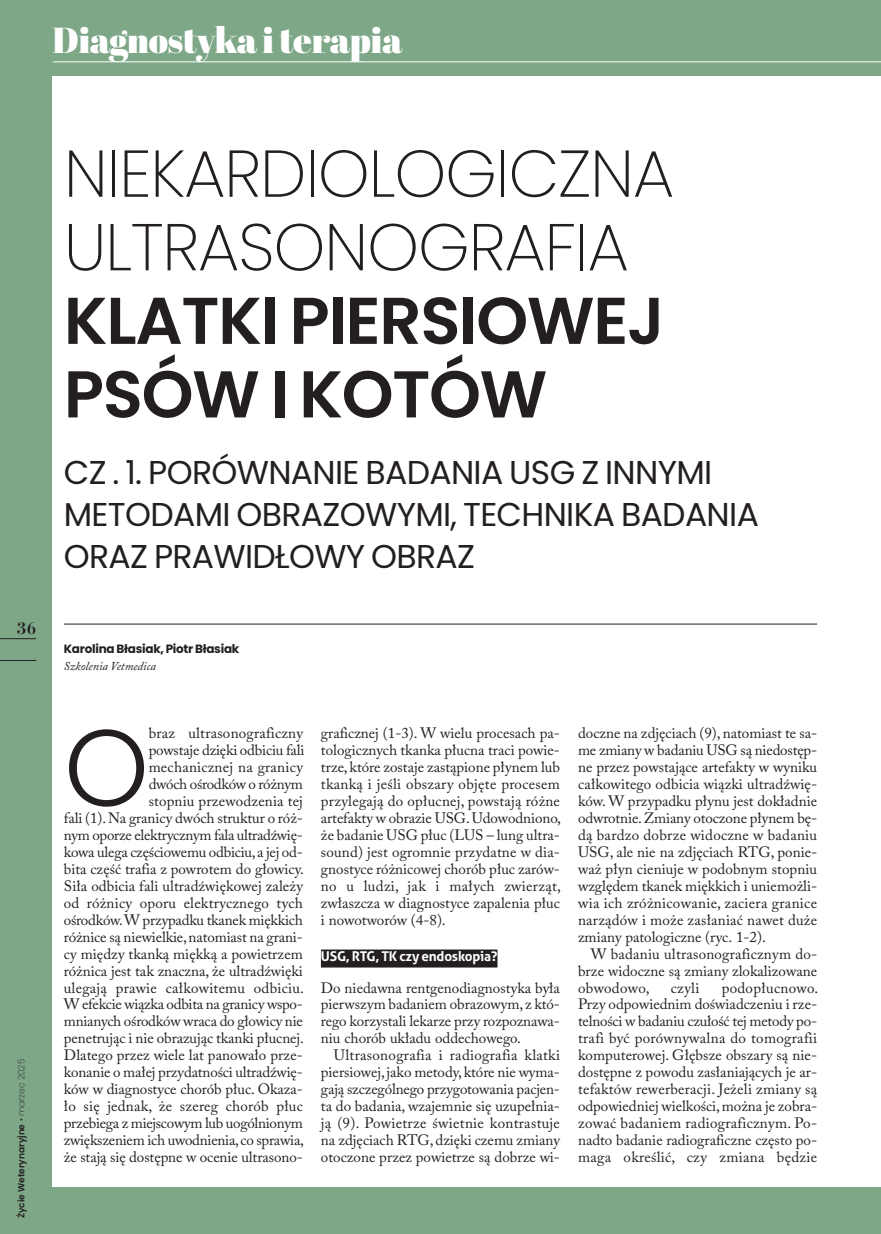
<style>
.page{position:relative;width:881px;height:1234px;background:#fff}
.page>*{position:absolute;margin:0;border:0;box-sizing:border-box;transform-origin:0 0}
.t1{font:300 108.3px "Poppins";color:#231f20}
.t2{font:200 66px/73.5px "Poppins";letter-spacing:-.02em;color:#231f20}
.t3{font:600 66px/73.5px "Poppins";letter-spacing:-.02em;color:#231f20}
.t4{font:900 36px "Abril Display";letter-spacing:-.005em;color:#fff}
.t5{font:33px/42px "Poppins";letter-spacing:-.02em;color:#231f20}
.t6{font:700 18px "Bauer Bodni EU";color:#231f20}
.t7{font:15px/17px "Adobe Caslon Pro";color:#231f20;text-align:justify}
.t8{font:700 13.5px "Aller";letter-spacing:-.015em;color:#fff}
.t9{font:700 12px "Poppins";letter-spacing:-.02em;color:#231f20}
.t10{font:italic 12px "Adobe Caslon Pro";color:#231f20}
.t11{font:600 9px "Poppins";color:#231f20}
.s1{font-weight:200}
</style>
<div class="page">
<div style="left:0;top:0;width:880px;height:1233px;background:#7ea788"></div>
<div style="left:53px;top:77px;width:827px;height:1109px;background:#fff"></div>
<hr style="left:53px;top:62px;width:827px;height:1px;background:#fff">
<hr style="left:0;top:638px;width:36px;height:1px;background:#231f20">
<hr style="left:0;top:660px;width:36px;height:1px;background:#231f20">
<hr style="left:64px;top:623px;width:752px;height:1px;background:#231f20">
<div style="left:321px;top:949px;width:176px;height:18px;background:#231f20"></div>
<h3 class="t4" style="left:53px;top:19px;width:350px">Diagnostyka i terapia</h3>
<p class="t6" style="left:17px;top:616px;width:21px">36</p>
<p class="t11" style="left:18px;top:1217px;width:161px;rotate:-90deg">Życie Weterynaryjne <span class="s1">• marzec 2025</span></p>
<h2 class="t2" style="left:64px;top:137px;width:611px">NIEKARDIOLOGICZNA<br>ULTRASONOGRAFIA</h2>
<h2 class="t3" style="left:64px;top:291px;width:602px">KLATKI PIERSIOWEJ<br>PSÓW I KOTÓW</h2>
<h3 class="t5" style="left:64px;top:452px;width:696px">CZ . 1. PORÓWNANIE BADANIA USG Z INNYMI<br>METODAMI OBRAZOWYMI, TECHNIKA BADANIA<br>ORAZ PRAWIDŁOWY OBRAZ</h3>
<p class="t9" style="left:64px;top:644px;width:177px">Karolina Błasiak, Piotr Błasiak</p>
<p class="t10" style="left:64px;top:659px;width:93px">Szkolenia Vetmedica</p>
<p class="t7" style="left:64px;top:726px;width:242px;text-align:right">b raz ul tra so no gra ficz ny<br>po wsta je dzię ki od bi ciu fa li<br>me cha nicz nej na gra ni cy<br>dwóch ośrod ków o róż nym<br>stop niu prze wo dze nia tej<br>fa li (1). Na gra ni cy dwóch struk tur o róż - nym opo rze elek trycz nym fa la ul tra dź wię - ko wa ule ga czę ścio we mu od bi ciu, a jej od - bi ta część tra fia z po wro tem do gło wi cy.<br>Si ła od bi cia fa li ul tra dź wię ko wej za le ży od róż ni cy opo ru elek trycz ne go tych ośrod ków. W przy pad ku tka nek mięk kich róż ni ce są nie wiel kie, na to miast na gra ni - cy mię dzy tkan ką mięk ką a po wie trzem róż ni ca jest tak znacz na, że ul tra dź wię ki ule ga ją pra wie cał ko wi te mu od bi ciu.<br>W efek cie wiąz ka od bi ta na gra ni cy wspo - mnia nych ośrod ków wra ca do gło wi cy nie pe ne tru jąc i nie ob ra zu jąc tkan ki płuc nej.<br>Dla te go przez wie le lat pa no wa ło prze - ko na nie o ma łej przy dat no ści ul tra dź wię - ków w dia gno sty ce cho rób płuc. Oka za - ło się jed nak, że sze reg cho rób płuc prze bie ga z miej sco wym lub uogól nio nym zwięk sze niem ich uwod nie nia, co spra wia, że sta ją się do stęp ne w oce nie ul tra so no -</p>
<p class="t7" style="left:321px;top:726px;width:241px">gra ficz nej (1-3). W wie lu pro ce sach pa - to lo gicz nych tkan ka płuc na tra ci po wie - trze, któ re zo sta je za stą pio ne pły nem lub tkan ką i je śli ob sza ry ob ję te pro ce sem przy le ga ją do opłuc nej, po wsta ją róż ne ar te fak ty w ob ra zie USG. Udo wod nio no, że ba da nie USG płuc (LUS – lung ul tra - so und) jest ogrom nie przy dat ne w dia - gno sty ce róż ni co wej cho rób płuc za rów - no u lu dzi, jak i ma łych zwie rząt, zwłasz cza w dia gno sty ce za pa le nia płuc i no wo two rów (4-8).</p>
<h1 class="t1" style="left:64px;top:725px;width:87px">O</h1>
<p class="t8" style="left:321px;top:948px;width:178px">USG, RTG, TK czy en do sko pia?</p>
<p class="t7" style="left:321px;top:980px;width:240px">Do nie daw na rent ge no dia gno sty ka by ła pierw szym ba da niem ob ra zo wym, z któ - re go ko rzy sta li le ka rze przy roz po zna wa - niu cho rób ukła du od de cho we go.</p>
<p class="t7" style="left:321px;top:1048px;width:240px;text-indent:13px">Ul tra so no gra fia i ra dio gra fia klat ki pier sio wej, ja ko me to dy, któ re nie wy ma - ga ją szcze gól ne go przy go to wa nia pa cjen - ta do ba da nia, wza jem nie się uzu peł nia - ją (9). Po wie trze świet nie kon tra stu je na zdję ciach RTG, dzię ki cze mu zmia ny oto czo ne przez po wie trze są do brze wi -</p>
<p class="t7" style="left:578px;top:726px;width:240px">docz ne na zdję ciach (9), na to miast te sa - me zmia ny w ba da niu USG są nie do stęp - ne przez po wsta ją ce ar te fak ty w wy ni ku cał ko wi te go od bi cia wiąz ki ul tra dź wię - ków. W przy pad ku pły nu jest do kład nie od wrot nie. Zmia ny oto czo ne pły nem bę - dą bar dzo do brze wi docz ne w ba da niu USG, ale nie na zdję ciach RTG, po nie - waż płyn cie niu je w po dob nym stop niu wzglę dem tka nek mięk kich i unie moż li - wia ich zróż ni co wa nie, za cie ra gra ni ce na rzą dów i mo że za sła niać na wet du że zmia ny pa to lo gicz ne (ryc. 1-2).</p>
<p class="t7" style="left:578px;top:946px;width:240px;text-indent:13px">W ba da niu ul tra so no gra ficz nym do - brze wi docz ne są zmia ny zlo ka li zo wa ne ob wo do wo,</p>
<p class="t7" style="left:578px;top:980px;width:241px;text-indent:144px">po do płuc no wo.<br>Przy od po wied nim do świad cze niu i rze - tel no ści w ba da niu czu łość tej me to dy po - tra fi być po rów ny wal na do to mo gra fii kom pu te ro wej. Głęb sze ob sza ry są nie - do stęp ne z po wo du za sła nia ją cych je ar - te fak tów re wer be ra cji. Je że li zmia ny są od po wied niej wiel ko ści, moż na je zo bra - zo wać ba da niem ra dio gra ficz nym. Po - nad to ba da nie ra dio gra ficz ne czę sto po - ma ga okre ślić, czy zmia na bę dzie</p>
<p class="t7" style="left:670px;top:980px;width:30px">czy li</p>
</div>
